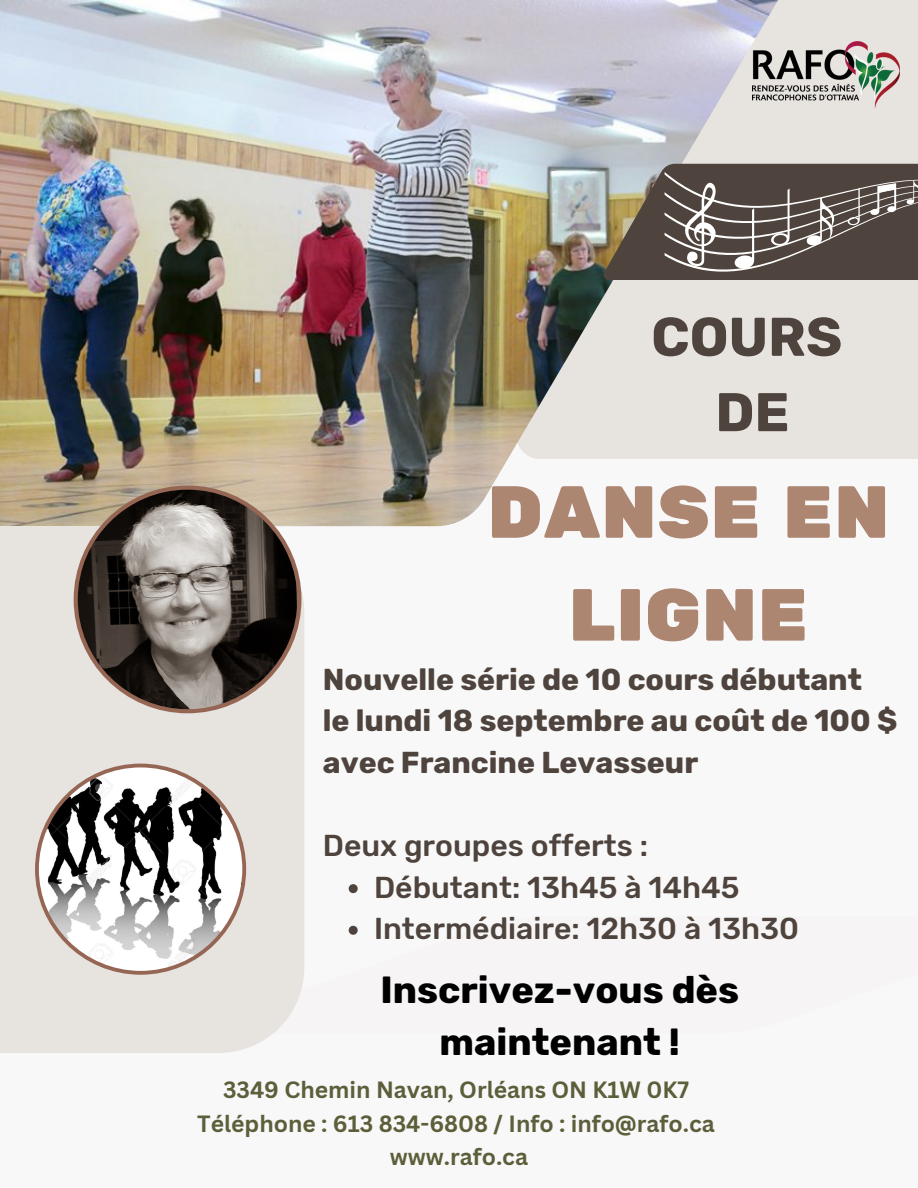
<style>
.page{position:relative;width:918px;height:1188px;background:#f9f8f9}
.page>*{position:absolute;margin:0;border:0;box-sizing:border-box;transform-origin:0 0}
.t1{font:73.65px/102.9px "Rubik One";color:#ad8672;text-align:center}
.t2{font:700 54.45px "Rubik";color:#4e443d}
.t3{font:700 37.65px/51.8px "Rubik";color:#000;text-align:center}
.t4{font:700 30.15px/41.7px "Rubik";color:#4e443d}
.t5{font:500 30.15px "Rubik";color:#4e443d}
.t6{font:700 22.95px "Canva Sans";color:#5d5e3a}
</style>
<div class="page">
<div style="left:515px;top:0;width:403px;height:459px;background:#e7e3df"></div>
<img style="left:0;top:0;width:778px;height:526px">
<div style="left:0;top:526px;width:304px;height:527px;background:#e7e3df"></div>
<svg style="left:74px;top:486px;width:227px;height:227px;background:#7a716a"></svg>
<svg style="left:35px;top:764px;width:211px;height:211px"></svg>
<svg style="left:603px;top:164px;width:315px;height:116px;background:#736b5d"></svg>
<img style="left:752px;top:42px;width:148px;height:66px">
<svg style="left:665px;top:172px;width:253px;height:136px"></svg>
<svg style="left:349px;top:884px;width:9px;height:9px"></svg>
<svg style="left:349px;top:926px;width:9px;height:9px"></svg>
<p class="t2" style="left:651px;top:305px;width:192px">COURS</p>
<p class="t2" style="left:715px;top:380px;width:76px">DE</p>
<p class="t1" style="left:487px;top:463px;width:404px">DANSE EN<br>LIGNE</p>
<p class="t4" style="left:323px;top:658px;width:541px">Nouvelle série de 10 cours débutant</p>
<p class="t4" style="left:323px;top:700px;width:576px">le lundi 18 septembre au coût de 100 $ avec Francine Levasseur</p>
<p class="t5" style="left:323px;top:828px;width:327px">Deux groupes offerts :</p>
<p class="t5" style="left:374px;top:869px;width:367px">Débutant: 13h45 à 14h45</p>
<p class="t5" style="left:374px;top:911px;width:426px">Intermédiaire: 12h30 à 13h30</p>
<p class="t3" style="left:380px;top:965px;width:360px">Inscrivez-vous dès maintenant !</p>
<p class="t6" style="left:223px;top:1074px;width:468px">3349 Chemin Navan, Orléans ON K1W 0K7</p>
<p class="t6" style="left:197px;top:1107px;width:519px">Téléphone : 613 834-6808 / Info : info@rafo.ca</p>
<p class="t6" style="left:390px;top:1141px;width:140px">www.rafo.ca</p>
</div>
